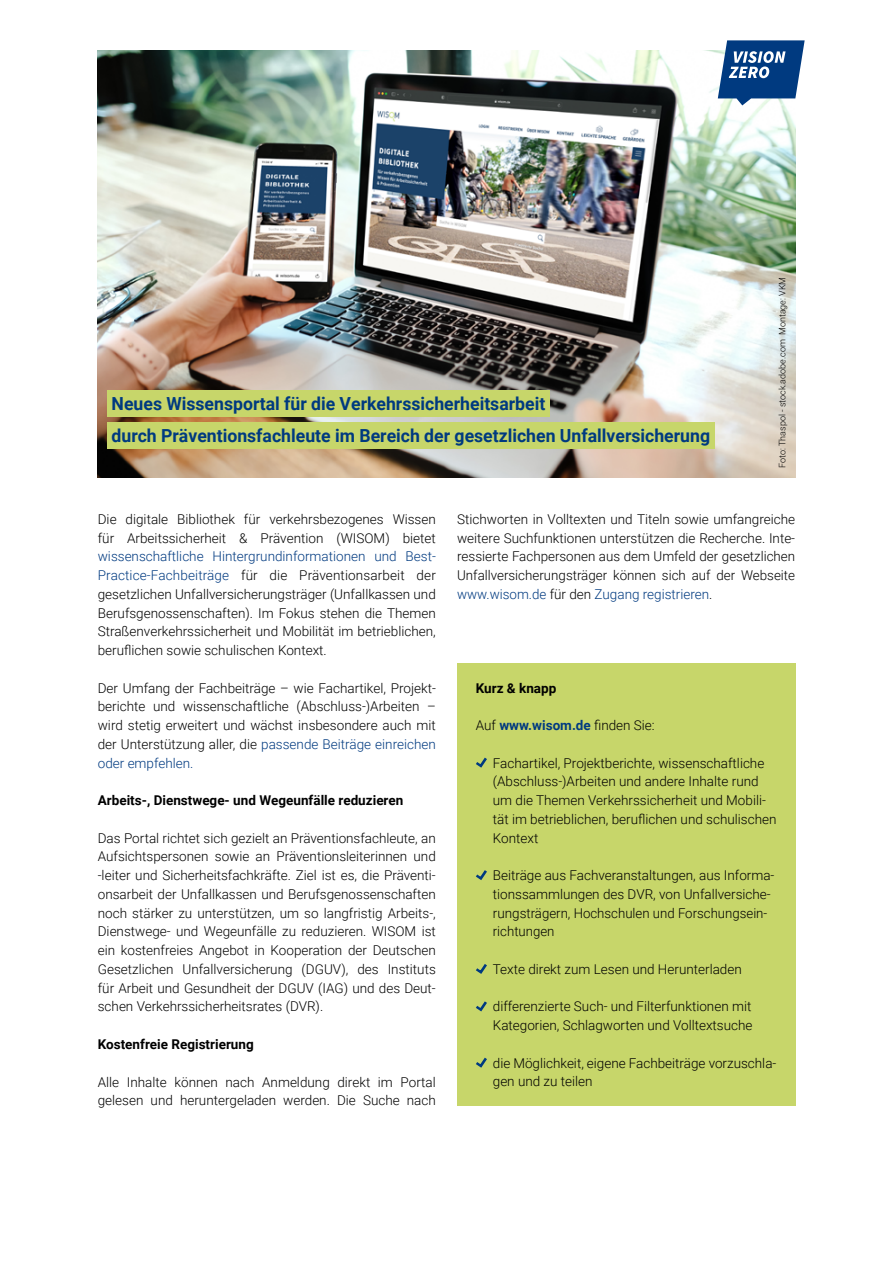
<style>
.page{position:relative;width:893px;height:1263px;background:#fff}
.page>*{position:absolute;margin:0;border:0;box-sizing:border-box;transform-origin:0 0}
.t1{font:700 18px/31.8px "Roboto";color:#003a80}
.t2{font:300 13.5px/18.8px "Roboto";color:#000}
.t3{font:700 13.5px "Roboto";color:#000}
.t4{font:300 9px "Roboto";color:#000}
.s1{color:#003a80}
.s2{font-weight:700;color:#003a80}
</style>
<div class="page">
<img style="left:98px;top:50px;width:697px;height:427px">
<div style="left:457px;top:663px;width:338px;height:442px;background:#c7d66a"></div>
<svg style="left:476px;top:757px;width:11px;height:11px"></svg>
<svg style="left:476px;top:870px;width:11px;height:10px"></svg>
<svg style="left:476px;top:964px;width:11px;height:10px"></svg>
<svg style="left:476px;top:1001px;width:11px;height:11px"></svg>
<svg style="left:476px;top:1057px;width:11px;height:11px"></svg>
<svg style="left:718px;top:40px;width:87px;height:65px"></svg>
<div style="left:107px;top:391px;width:443px;height:26px;background:#c7d66a"></div>
<div style="left:107px;top:423px;width:607px;height:26px;background:#c7d66a"></div>
<h1 class="t1" style="left:112px;top:387px;width:600px">Neues Wissensportal für die Verkehrssicherheitsarbeit<br>durch Präventionsfachleute im Bereich der gesetzlichen Unfallversicherung</h1>
<p class="t4" style="left:776px;top:468px;width:192px;rotate:-90deg">Foto: Thaspol - stock.adobe.com Montage: VKM</p>
<p class="t2" style="left:98px;top:509px;width:340px">Die digitale Bibliothek für verkehrsbezogenes Wissen für Arbeitssicherheit &amp; Prävention (WISOM) bietet</p>
<p class="t2" style="left:98px;top:547px;width:340px;text-align:justify"><span class="s1">wissenschaftliche Hintergrundinformationen und Best-Practice-Fachbeiträge</span> für die Präventionsarbeit der gesetzlichen Unfallversicherungsträger (Unfallkassen und Berufsgenossenschaften). Im Fokus stehen die Themen Straßenverkehrssicherheit und Mobilität im betrieblichen, beruflichen sowie schulischen Kontext.</p>
<p class="t2" style="left:98px;top:678px;width:340px;text-align:justify">Der Umfang der Fachbeiträge – wie Fachartikel, Projekt&shy;berichte und wissenschaftliche (Abschluss-)Arbeiten – wird stetig erweitert und wächst insbesondere auch mit der Unterstützung aller, die <span class="s1">passende Beiträge einreichen oder empfehlen.</span></p>
<p class="t3" style="left:98px;top:791px;width:307px">Arbeits-, Dienstwege- und Wegeunfälle reduzieren</p>
<p class="t2" style="left:98px;top:828px;width:340px;text-align:justify">Das Portal richtet sich gezielt an Präventionsfachleute, an Aufsichtspersonen sowie an Präventionsleiterinnen und -leiter und Sicherheitsfachkräfte. Ziel ist es, die Präventi&shy;onsarbeit der Unfallkassen und Berufsgenossenschaften noch stärker zu unterstützen, um so langfristig Arbeits-, Dienstwege- und Wegeunfälle zu reduzieren. WISOM ist ein kostenfreies Angebot in Kooperation der Deutschen Gesetzlichen Unfallversicherung (DGUV), des Instituts für Arbeit und Gesundheit der DGUV (IAG) und des Deut&shy;schen Verkehrssicherheitsrates (DVR).</p>
<p class="t3" style="left:98px;top:1035px;width:157px">Kostenfreie Registrierung</p>
<p class="t2" style="left:98px;top:1072px;width:340px">Alle Inhalte können nach Anmeldung direkt im Portal gelesen und heruntergeladen werden. Die Suche nach</p>
<p class="t2" style="left:457px;top:509px;width:340px;text-align:justify">Stichworten in Volltexten und Titeln sowie umfangreiche weitere Suchfunktionen unterstützen die Recherche. Inte&shy;ressierte Fachpersonen aus dem Umfeld der gesetzlichen Unfallversicherungsträger können sich auf der Webseite <span class="s1">www.wisom.de</span> für den <span class="s1">Zugang registrieren</span>.</p>
<p class="t3" style="left:476px;top:678px;width:82px">Kurz &amp; knapp</p>
<p class="t2" style="left:476px;top:715px;width:180px">Auf <span class="s2">www.wisom.de</span> finden Sie:</p>
<p class="t2" style="left:493px;top:753px;width:285px">Fachartikel, Projektberichte, wissenschaftliche (Abschluss-)Arbeiten und andere Inhalte rund um die Themen Verkehrssicherheit und Mobili&shy;tät im betrieblichen, beruflichen und schulischen Kontext</p>
<p class="t2" style="left:493px;top:865px;width:283px">Beiträge aus Fachveranstaltungen, aus Informa&shy;tionssammlungen des DVR, von Unfallversiche&shy;rungsträgern, Hochschulen und Forschungsein&shy;richtungen</p>
<p class="t2" style="left:493px;top:959px;width:251px">Texte direkt zum Lesen und Herunterladen</p>
<p class="t2" style="left:493px;top:997px;width:261px">differenzierte Such- und Filterfunktionen mit<br>Kategorien, Schlagworten und Volltextsuche</p>
<p class="t2" style="left:493px;top:1053px;width:285px">die Möglichkeit, eigene Fachbeiträge vorzuschla&shy;gen und zu teilen</p>
</div>
